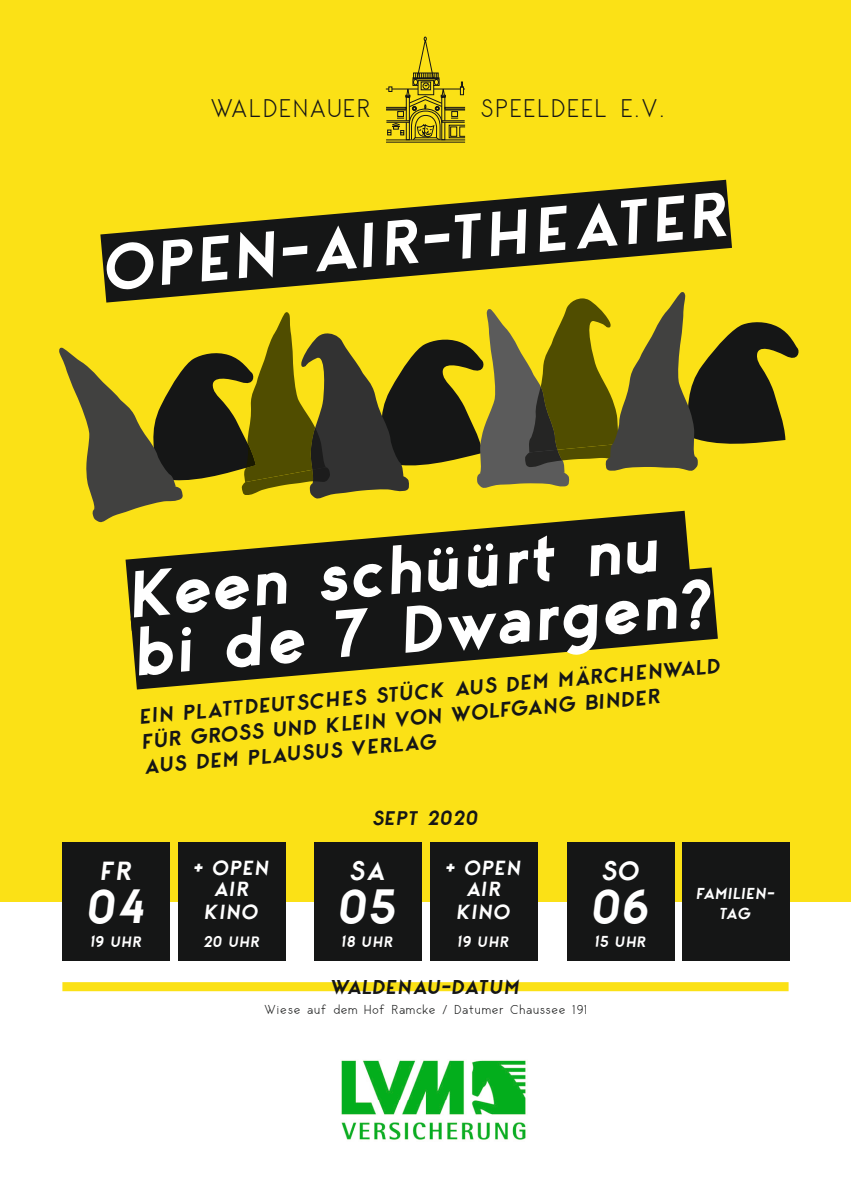
<style>
.page{position:relative;width:851px;height:1202px;background:#fff}
.page>*{position:absolute;margin:0;border:0;box-sizing:border-box;transform-origin:0 0}
.t1{font:italic 700 67.2px/58.8px "George";color:#fff}
.t2{font:italic 700 64.2px "George";color:#fff}
.t3{font:italic 700 47.8px "George";color:#fff}
.t4{font:italic 700 26.8px "George";color:#fff}
.t5{font:300 25.4px "George";letter-spacing:.075em;color:#151616}
.t6{font:italic 700 21.4px/25.2px "George";color:#151616}
.t7{font:italic 700 20.8px/20.8px "George";color:#fff;text-align:center}
.t8{font:italic 700 20.4px "George";color:#151616}
.t9{font:italic 700 20.2px "George";color:#151616}
.t10{font:italic 700 16.2px/20.8px "George";color:#fff;text-align:center}
.t11{font:italic 700 15.2px "George";color:#fff}
.t12{font:300 13px "George";letter-spacing:.05em;color:#151616}
</style>
<div class="page">
<div style="left:0;top:0;width:850px;height:901px;background:#fbe116"></div>
<div style="left:62px;top:982px;width:726px;height:9px;background:#fbe116"></div>
<svg style="left:100px;top:140px;width:632px;height:150px"></svg>
<svg style="left:125px;top:526px;width:593px;height:164px"></svg>
<div style="left:62px;top:842px;width:108px;height:118px;background:#151616"></div>
<div style="left:313px;top:842px;width:108px;height:119px;background:#151616"></div>
<div style="left:566px;top:842px;width:108px;height:119px;background:#151616"></div>
<svg style="left:385px;top:36px;width:80px;height:106px"></svg>
<div style="left:178px;top:842px;width:107px;height:119px;background:#151616"></div>
<div style="left:429px;top:842px;width:108px;height:119px;background:#151616"></div>
<div style="left:681px;top:842px;width:108px;height:119px;background:#151616"></div>
<img style="left:341px;top:1060px;width:185px;height:80px">
<svg style="left:59px;top:290px;width:740px;height:233px"></svg>
<p class="t5" style="left:210px;top:89px;width:162px">WALDENAUER</p>
<p class="t5" style="left:480px;top:89px;width:185px">SPEELDEEL E.V.</p>
<h2 class="t2" style="left:99px;top:217px;width:629px;rotate:-5deg">OPEN-AIR-THEATER</h2>
<h1 class="t1" style="left:126px;top:561px;width:584px;rotate:-5deg">Keen schüürt nu bi de 7 Dwargen?</h1>
<p class="t6" style="left:138px;top:702px;width:584px;rotate:-5deg">EIN PLATTDEUTSCHES STÜCK AUS DEM MÄRCHENWALD<br>FÜR GROSS UND KLEIN VON WOLFGANG BINDER<br>AUS DEM PLAUSUS VERLAG</p>
<p class="t4" style="left:100px;top:849px;width:34px">FR</p>
<h3 class="t3" style="left:87px;top:869px;width:60px">04</h3>
<p class="t11" style="left:91px;top:930px;width:53px">19 UHR</p>
<p class="t7" style="left:193px;top:856px;width:77px">+ OPEN<br>AIR</p>
<p class="t7" style="left:204px;top:900px;width:56px">KINO</p>
<p class="t11" style="left:203px;top:929px;width:58px">20 UHR</p>
<p class="t9" style="left:372px;top:802px;width:108px">SEPT 2020</p>
<p class="t4" style="left:349px;top:850px;width:38px">SA</p>
<h3 class="t3" style="left:338px;top:869px;width:60px">05</h3>
<p class="t11" style="left:342px;top:930px;width:53px">18 UHR</p>
<p class="t7" style="left:445px;top:856px;width:77px">+ OPEN<br>AIR</p>
<p class="t7" style="left:456px;top:900px;width:56px">KINO</p>
<p class="t11" style="left:458px;top:929px;width:53px">19 UHR</p>
<p class="t8" style="left:330px;top:971px;width:191px">WALDENAU-DATUM</p>
<p class="t4" style="left:601px;top:850px;width:40px">SO</p>
<h3 class="t3" style="left:591px;top:869px;width:60px">06</h3>
<p class="t11" style="left:595px;top:930px;width:53px">15 UHR</p>
<p class="t12" style="left:264px;top:999px;width:325px">Wiese auf dem Hof Ramcke / Datumer Chaussee 191</p>
<p class="t10" style="left:696px;top:881px;width:80px">FAMILIEN-<br>TAG</p>
</div>
